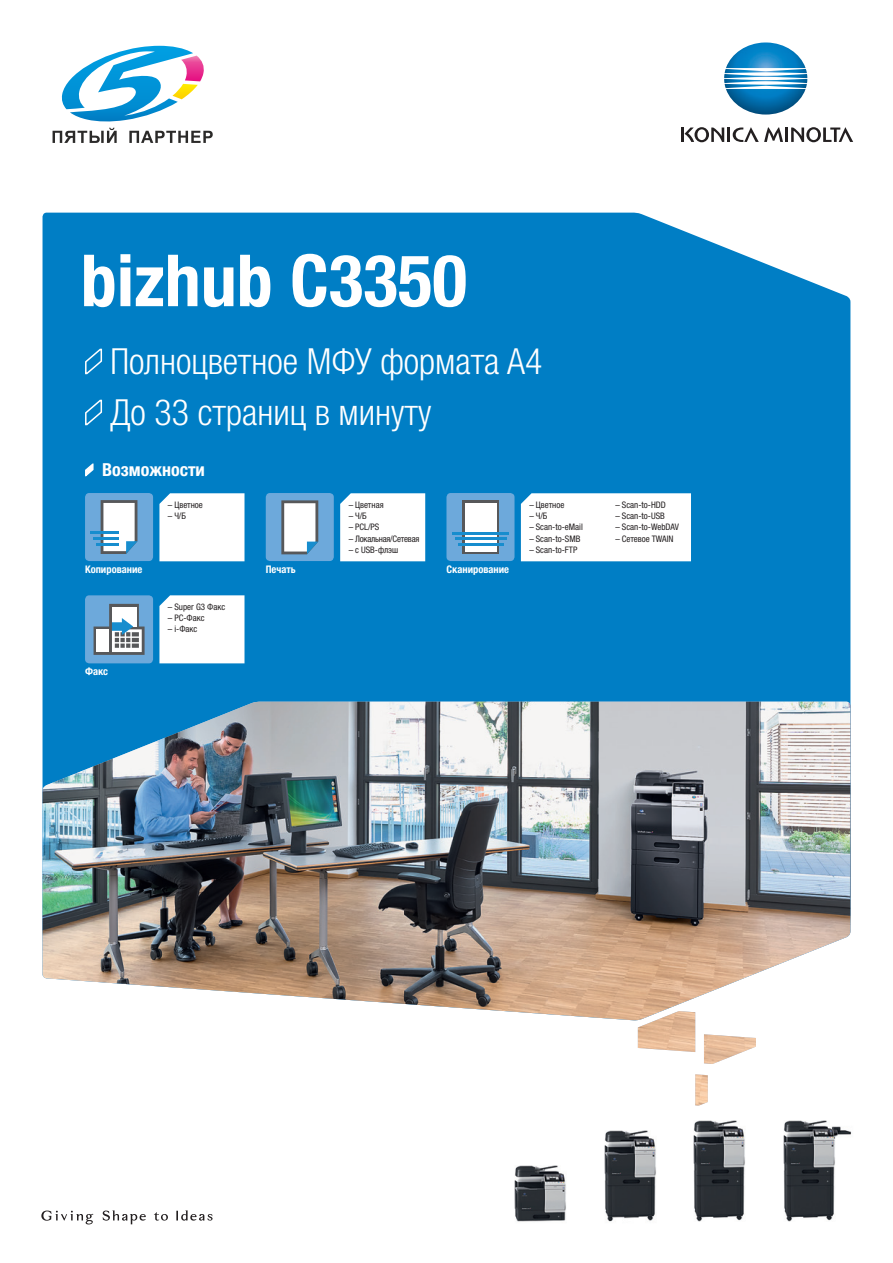
<style>
.page{position:relative;width:893px;height:1263px;background:#fff}
.page>*{position:absolute;margin:0;border:0;box-sizing:border-box;transform-origin:0 0}
.t1{font:700 condensed 72px "Helvetica Neue LTW1 G";color:#fff}
.t2{font:300 condensed 36px/51px "Helvetica Neue LTW1 G";color:#fff}
.t3{font:700 condensed 18px "Helvetica Neue LTW1 G";color:#fff}
.t4{font:700 condensed 10.5px "Helvetica Neue LTW1 G";color:#fff}
.t5{font:condensed 9px "Helvetica Neue LTW1 G";color:#231f20}
.t6{font:condensed 9px "Helvetica Neue LTW1 G";letter-spacing:-.02em;color:#231f20}
</style>
<div class="page">
<div style="left:43px;top:213px;width:807px;height:489px;background:#007ec5"></div>
<svg style="left:84px;top:348px;width:19px;height:28px"></svg>
<svg style="left:84px;top:399px;width:19px;height:28px"></svg>
<svg style="left:84px;top:461px;width:10px;height:17px"></svg>
<img style="left:724px;top:42px;width:83px;height:73px">
<hr style="left:785px;top:128px;width:3px;height:14px;background:#231f20">
<svg style="left:791px;top:127px;width:62px;height:15px"></svg>
<svg style="left:681px;top:127px;width:102px;height:15px"></svg>
<svg style="left:103px;top:1210px;width:43px;height:14px"></svg>
<svg style="left:176px;top:1210px;width:37px;height:10px"></svg>
<svg style="left:41px;top:1210px;width:52px;height:14px"></svg>
<svg style="left:154px;top:1212px;width:14px;height:9px"></svg>
<img style="left:43px;top:702px;width:807px;height:404px">
<svg style="left:159px;top:493px;width:85px;height:68px"></svg>
<div style="left:266px;top:493px;width:68px;height:68px;background:#6da9db;border-radius:4px"></div>
<div style="left:446px;top:493px;width:68px;height:68px;background:#6da9db;border-radius:4px"></div>
<svg style="left:281px;top:500px;width:37px;height:54px;background:#cdd4da"></svg>
<div style="left:85px;top:595px;width:68px;height:68px;background:#6da9db;border-radius:4px"></div>
<svg style="left:94px;top:604px;width:51px;height:51px"></svg>
<div style="left:85px;top:493px;width:68px;height:68px;background:#6da9db;border-radius:4px"></div>
<svg style="left:101px;top:500px;width:37px;height:54px;background:#c8d2d8"></svg>
<hr style="left:96px;top:543px;width:23px;height:2px;background:#178dce">
<hr style="left:94px;top:537px;width:25px;height:3px;background:#178dce">
<hr style="left:91px;top:531px;width:28px;height:3px;background:#178dce">
<svg style="left:462px;top:500px;width:37px;height:54px"></svg>
<div style="left:465px;top:503px;width:31px;height:48px;background:#fff"></div>
<hr style="left:458px;top:543px;width:45px;height:3px;background:#178dce">
<hr style="left:455px;top:537px;width:51px;height:3px;background:#178dce">
<hr style="left:452px;top:532px;width:57px;height:2px;background:#178dce">
<svg style="left:340px;top:493px;width:85px;height:68px"></svg>
<svg style="left:159px;top:595px;width:85px;height:68px"></svg>
<svg style="left:521px;top:493px;width:170px;height:68px"></svg>
<img style="left:783px;top:1121px;width:69px;height:101px">
<img style="left:693px;top:1121px;width:52px;height:101px">
<img style="left:604px;top:1130px;width:52px;height:92px">
<img style="left:514px;top:1165px;width:52px;height:57px">
<svg style="left:53px;top:128px;width:160px;height:15px"></svg>
<svg style="left:61px;top:46px;width:143px;height:76px"></svg>
<h1 class="t1" style="left:81px;top:237px;width:388px">bizhub C3350</h1>
<h2 class="t2" style="left:111px;top:336px;width:433px">Полноцветное МФУ формата А4<br>До 33 страниц в минуту</h2>
<h3 class="t3" style="left:102px;top:459px;width:104px">Возможности</h3>
<p class="t5" style="left:168px;top:500px;width:37px">– Цветное</p>
<p class="t5" style="left:168px;top:511px;width:20px">– Ч/Б</p>
<p class="t5" style="left:349px;top:500px;width:36px">– Цветная</p>
<p class="t5" style="left:349px;top:511px;width:20px">– Ч/Б</p>
<p class="t5" style="left:349px;top:522px;width:32px">– PCL/PS</p>
<p class="t6" style="left:349px;top:533px;width:72px">– Локальная/Сетевая</p>
<p class="t5" style="left:349px;top:544px;width:51px">– с USB-флэш</p>
<p class="t4" style="left:85px;top:563px;width:59px">Копирование</p>
<p class="t4" style="left:446px;top:563px;width:64px">Сканирование</p>
<p class="t4" style="left:266px;top:563px;width:32px">Печать</p>
<p class="t4" style="left:85px;top:665px;width:25px">Факс</p>
<p class="t5" style="left:168px;top:602px;width:59px">– Super G3 Факс</p>
<p class="t5" style="left:168px;top:613px;width:38px">– PC-Факс</p>
<p class="t5" style="left:168px;top:624px;width:31px">– i-Факс</p>
<p class="t5" style="left:529px;top:500px;width:37px">– Цветное</p>
<p class="t5" style="left:529px;top:511px;width:20px">– Ч/Б</p>
<p class="t5" style="left:529px;top:522px;width:55px">– Scan-to-eMail</p>
<p class="t5" style="left:529px;top:533px;width:53px">– Scan-to-SMB</p>
<p class="t5" style="left:529px;top:544px;width:50px">– Scan-to-FTP</p>
<p class="t5" style="left:615px;top:500px;width:52px">– Scan-to-HDD</p>
<p class="t5" style="left:615px;top:511px;width:51px">– Scan-to-USB</p>
<p class="t5" style="left:615px;top:522px;width:65px">– Scan-to-WebDAV</p>
<p class="t5" style="left:615px;top:533px;width:60px">– Сетевое TWAIN</p>
</div>
